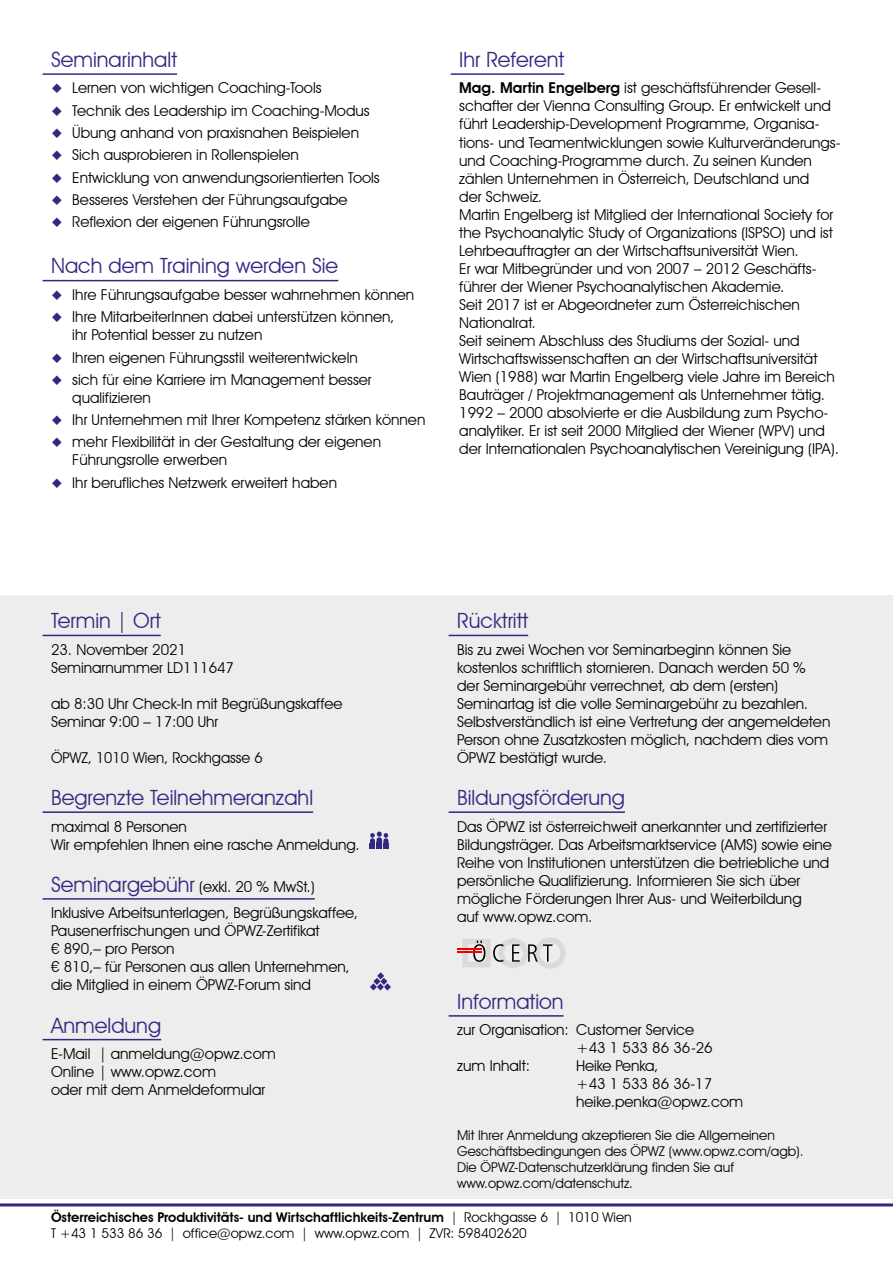
<style>
.page{position:relative;width:893px;height:1263px;background:#fff}
.page>*{position:absolute;margin:0;border:0;box-sizing:border-box;transform-origin:0 0}
.t1{font:21px "Avant Garde IT Cby BT";color:#322882}
.t2{font:15px/18px "Avant Garde IT Cby BT";color:#000}
.t3{font:13.5px/16.2px "Avant Garde IT Cby BT";color:#000}
.s1{color:#322882}
.s2{font-weight:600}
.s3{font-size:21px;color:#322882}
</style>
<div class="page">
<hr style="left:0;top:1203px;width:893px;height:3px;background:#322882">
<hr style="left:43px;top:73px;width:134px;height:2px;background:#322882">
<hr style="left:43px;top:280px;width:295px;height:1px;background:#322882">
<div style="left:0;top:595px;width:893px;height:604px;background:#ededed"></div>
<hr style="left:43px;top:635px;width:118px;height:1px;background:#322882">
<hr style="left:43px;top:811px;width:270px;height:2px;background:#322882">
<hr style="left:43px;top:898px;width:272px;height:2px;background:#322882">
<hr style="left:43px;top:1039px;width:118px;height:1px;background:#322882">
<hr style="left:449px;top:635px;width:79px;height:1px;background:#322882">
<hr style="left:449px;top:811px;width:176px;height:2px;background:#322882">
<hr style="left:449px;top:1015px;width:115px;height:2px;background:#322882">
<svg style="left:462px;top:937px;width:104px;height:32px"></svg>
<hr style="left:457px;top:948px;width:24px;height:2px;background:#e00">
<hr style="left:457px;top:951px;width:24px;height:2px;background:#e00">
<svg style="left:370px;top:831px;width:18px;height:17px"></svg>
<svg style="left:370px;top:972px;width:21px;height:18px"></svg>
<hr style="left:451px;top:73px;width:113px;height:2px;background:#322882">
<h1 class="t1" style="left:51px;top:47px;width:128px">Seminarinhalt</h1>
<p class="t2" style="left:51px;top:79px;width:272px"><span class="s1">◆</span> Lernen von wichtigen Coaching-Tools</p>
<p class="t2" style="left:51px;top:101px;width:320px"><span class="s1">◆</span> Technik des Leadership im Coaching-Modus</p>
<p class="t2" style="left:51px;top:124px;width:310px"><span class="s1">◆</span> Übung anhand von praxisnahen Beispielen</p>
<p class="t2" style="left:51px;top:146px;width:249px"><span class="s1">◆</span> Sich ausprobieren in Rollenspielen</p>
<p class="t2" style="left:51px;top:168px;width:330px"><span class="s1">◆</span> Entwicklung von anwendungsorientierten Tools</p>
<p class="t2" style="left:51px;top:190px;width:298px"><span class="s1">◆</span> Besseres Verstehen der Führungsaufgabe</p>
<p class="t2" style="left:51px;top:213px;width:260px"><span class="s1">◆</span> Reflexion der eigenen Führungsrolle</p>
<h1 class="t1" style="left:51px;top:253px;width:289px">Nach dem Training werden Sie</h1>
<p class="t2" style="left:51px;top:286px;width:365px"><span class="s1">◆</span> Ihre Führungsaufgabe besser wahrnehmen können</p>
<p class="t2" style="left:72px;top:308px;width:324px;text-indent:-21px"><span class="s1">◆</span> Ihre MitarbeiterInnen dabei unterstützen können, ihr Potential besser zu nutzen</p>
<p class="t2" style="left:51px;top:348px;width:308px"><span class="s1">◆</span> Ihren eigenen Führungsstil weiterentwickeln</p>
<p class="t2" style="left:72px;top:370px;width:301px;text-indent:-21px"><span class="s1">◆</span> sich für eine Karriere im Management besser qualifizieren</p>
<p class="t2" style="left:51px;top:411px;width:376px"><span class="s1">◆</span> Ihr Unternehmen mit Ihrer Kompetenz stärken können</p>
<p class="t2" style="left:72px;top:433px;width:310px;text-indent:-21px"><span class="s1">◆</span> mehr Flexibilität in der Gestaltung der eigenen<br>Führungsrolle erwerben</p>
<p class="t2" style="left:51px;top:473px;width:287px"><span class="s1">◆</span> Ihr berufliches Netzwerk erweitert haben</p>
<h1 class="t1" style="left:459px;top:47px;width:107px">Ihr Referent</h1>
<p class="t2" style="left:459px;top:79px;width:383px"><span class="s2">Mag. Martin Engelberg</span> ist geschäftsführender Gesell&shy;schafter der Vienna Consulting Group. Er entwickelt und führt Leadership-Development Programme, Organisa&shy;tions- und Teamentwicklungen sowie Kulturveränderungs&shy;und Coaching-Programme durch. Zu seinen Kunden zählen Unternehmen in Österreich, Deutschland und<br>der Schweiz.<br>Martin Engelberg ist Mitglied der International Society for the Psychoanalytic Study of Organizations (ISPSO) und ist Lehrbeauftragter an der Wirtschaftsuniversität Wien.<br>Er war Mitbegründer und von 2007 – 2012 Geschäfts&shy;führer der Wiener Psychoanalytischen Akademie.<br>Seit 2017 ist er Abgeordneter zum Österreichischen Nationalrat.<br>Seit seinem Abschluss des Studiums der Sozial- und Wirtschaftswissenschaften an der Wirtschaftsuniversität Wien (1988) war Martin Engelberg viele Jahre im Bereich Bauträger / Projektmanagement als Unternehmer tätig.<br>1992 – 2000 absolvierte er die Ausbildung zum Psycho&shy;analytiker. Er ist seit 2000 Mitglied der Wiener (WPV) und der Internationalen Psychoanalytischen Vereinigung (IPA).</p>
<h1 class="t1" style="left:51px;top:608px;width:111px">Termin | Ort</h1>
<p class="t2" style="left:51px;top:640px;width:185px">23. November 2021<br>Seminarnummer LD111647</p>
<p class="t2" style="left:51px;top:694px;width:293px">ab 8:30 Uhr Check-In mit Begrüßungskaffee<br>Seminar 9:00 – 17:00 Uhr</p>
<p class="t2" style="left:51px;top:748px;width:213px">ÖPWZ, 1010 Wien, Rockhgasse 6</p>
<h1 class="t1" style="left:51px;top:785px;width:264px">Begrenzte Teilnehmeranzahl</h1>
<p class="t2" style="left:51px;top:817px;width:310px">maximal 8 Personen<br>Wir empfehlen Ihnen eine rasche Anmeldung.</p>
<p class="t2" style="left:51px;top:873px;width:308px;line-height:26.5px"><span class="s3">Seminargebühr</span> (exkl. 20 % MwSt.)<br>Inklusive Arbeitsunterlagen, Begrüßungskaffee,</p>
<p class="t2" style="left:51px;top:922px;width:300px">Pausenerfrischungen und ÖPWZ-Zertifikat<br>€ 890,– pro Person<br>€ 810,– für Personen aus allen Unternehmen, die Mitglied in einem ÖPWZ-Forum sind</p>
<h1 class="t1" style="left:51px;top:1012px;width:112px">Anmeldung</h1>
<p class="t2" style="left:51px;top:1044px;width:226px">E-Mail | anmeldung@opwz.com<br>Online | www.opwz.com<br>oder mit dem Anmeldeformular</p>
<h1 class="t1" style="left:457px;top:608px;width:73px">Rücktritt</h1>
<p class="t2" style="left:457px;top:640px;width:375px">Bis zu zwei Wochen vor Seminarbeginn können Sie kostenlos schriftlich stornieren. Danach werden 50 % der Seminargebühr verrechnet, ab dem (ersten)<br>Seminartag ist die volle Seminargebühr zu bezahlen.<br>Selbstverständlich ist eine Vertretung der angemeldeten Person ohne Zusatzkosten möglich, nachdem dies vom ÖPWZ bestätigt wurde.</p>
<h1 class="t1" style="left:457px;top:785px;width:169px">Bildungsförderung</h1>
<p class="t2" style="left:457px;top:817px;width:376px">Das ÖPWZ ist österreichweit anerkannter und zertifizierter Bildungsträger. Das Arbeitsmarktservice (AMS) sowie eine Reihe von Institutionen unterstützen die betriebliche und persönliche Qualifizierung. Informieren Sie sich über mögliche Förderungen Ihrer Aus- und Weiterbildung<br>auf www.opwz.com.</p>
<h1 class="t1" style="left:457px;top:988px;width:108px">Information</h1>
<p class="t2" style="left:457px;top:1021px;width:239px">zur Organisation: Customer Service</p>
<p class="t2" style="left:576px;top:1039px;width:138px">+43 1 533 86 36-26</p>
<p class="t2" style="left:457px;top:1057px;width:74px">zum Inhalt:</p>
<p class="t2" style="left:576px;top:1057px;width:169px">Heike Penka,<br>+43 1 533 86 36-17 heike.penka@opwz.com</p>
<p class="t3" style="left:457px;top:1127px;width:348px">Mit Ihrer Anmeldung akzeptieren Sie die Allgemeinen Geschäftsbedingungen des ÖPWZ (www.opwz.com/agb).<br>Die ÖPWZ-Datenschutzerklärung finden Sie auf www.opwz.com/datenschutz.</p>
<p class="t3" style="left:51px;top:1209px;width:582px"><span class="s2">Österreichisches Produktivitäts- und Wirtschaftlichkeits-Zentrum</span> | Rockhgasse 6 | 1010 Wien<br>T +43 1 533 86 36 | office@opwz.com | www.opwz.com | ZVR: 598402620</p>
</div>
